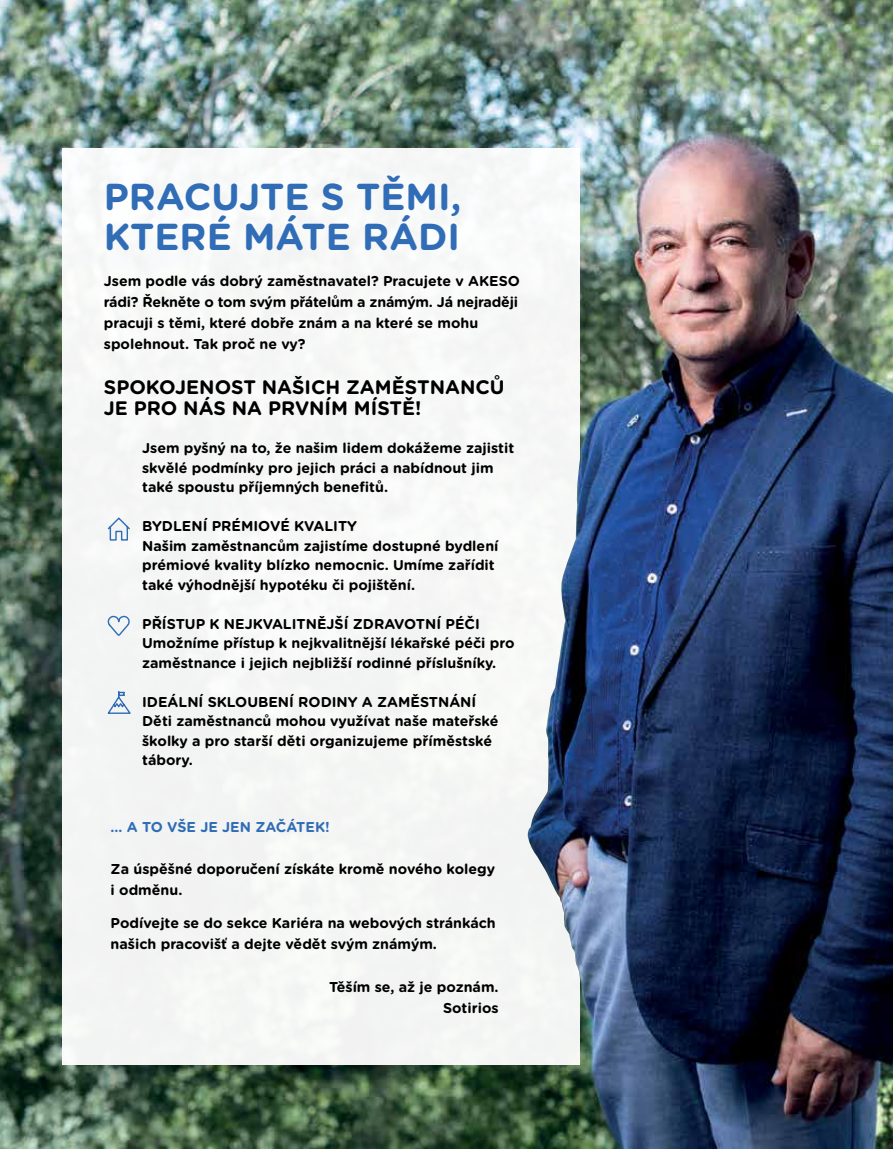
<style>
.page{position:relative;width:893px;height:1149px;background:#fff}
.page>*{position:absolute;margin:0;border:0;box-sizing:border-box;transform-origin:0 0}
.t1{font:700 37.5px/40.5px "Gotham Rounded";color:#306db6}
.t2{font:700 19.5px/21px "Gotham Rounded";color:#000}
.t3{font:700 14.25px/19.5px "Gotham Rounded";color:#000}
.t4{font:700 14.25px "Gotham Rounded";color:#306db6}
</style>
<div class="page">
<img style="left:0;top:0;width:893px;height:1148px">
<div style="left:63px;top:149px;width:517px;height:915px;background:#f5f6f5"></div>
<svg style="left:107px;top:517px;width:23px;height:24px"></svg>
<svg style="left:107px;top:615px;width:23px;height:21px"></svg>
<svg style="left:107px;top:691px;width:24px;height:23px"></svg>
<img style="left:528px;top:437px;width:102px;height:603px">
<h1 class="t1" style="left:104px;top:175px;width:359px">PRACUJTE S TĚMI,<br>KTERÉ MÁTE RÁDI</h1>
<p class="t3" style="left:104px;top:270px;width:418px;line-height:21px">Jsem podle vás dobrý zaměstnavatel? Pracujete v AKESO rádi? Řekněte o tom svým přátelům a známým. Já nejraději pracuji s těmi, které dobře znám a na které se mohu spolehnout. Tak proč ne vy?</p>
<h2 class="t2" style="left:104px;top:376px;width:402px">SPOKOJENOST NAŠICH ZAMĚSTNANCŮ<br>JE PRO NÁS NA PRVNÍM MÍSTĚ!</h2>
<p class="t3" style="left:142px;top:437px;width:374px">Jsem pyšný na to, že našim lidem dokážeme zajistit skvělé podmínky pro jejich práci a nabídnout jim také spoustu příjemných benefitů.</p>
<p class="t3" style="left:142px;top:515px;width:358px">BYDLENÍ PRÉMIOVÉ KVALITY<br>Našim zaměstnancům zajistíme dostupné bydlení prémiové kvality blízko nemocnic. Umíme zařídit také výhodnější hypotéku či pojištění.</p>
<p class="t3" style="left:142px;top:613px;width:374px">PŘÍSTUP K NEJKVALITNĚJŠÍ ZDRAVOTNÍ PÉČI<br>Umožníme přístup k nejkvalitnější lékařské péči pro zaměstnance i jejich nejbližší rodinné příslušníky.</p>
<p class="t3" style="left:142px;top:691px;width:358px">IDEÁLNÍ SKLOUBENÍ RODINY A ZAMĚSTNÁNÍ Děti zaměstnanců mohou využívat naše mateřské školky a pro starší děti organizujeme příměstské tábory.</p>
<p class="t4" style="left:111px;top:816px;width:221px">… A TO VŠE JE JEN ZAČÁTEK!</p>
<p class="t3" style="left:111px;top:858px;width:386px;line-height:21px">Za úspěšné doporučení získáte kromě nového kolegy i odměnu.</p>
<p class="t3" style="left:111px;top:912px;width:387px;line-height:21px">Podívejte se do sekce Kariéra na webových stránkách našich pracovišť a dejte vědět svým známým.</p>
<p class="t3" style="left:329px;top:975px;width:171px;line-height:21px;text-align:right">Těším se, až je poznám.<br>Sotirios</p>
</div>
